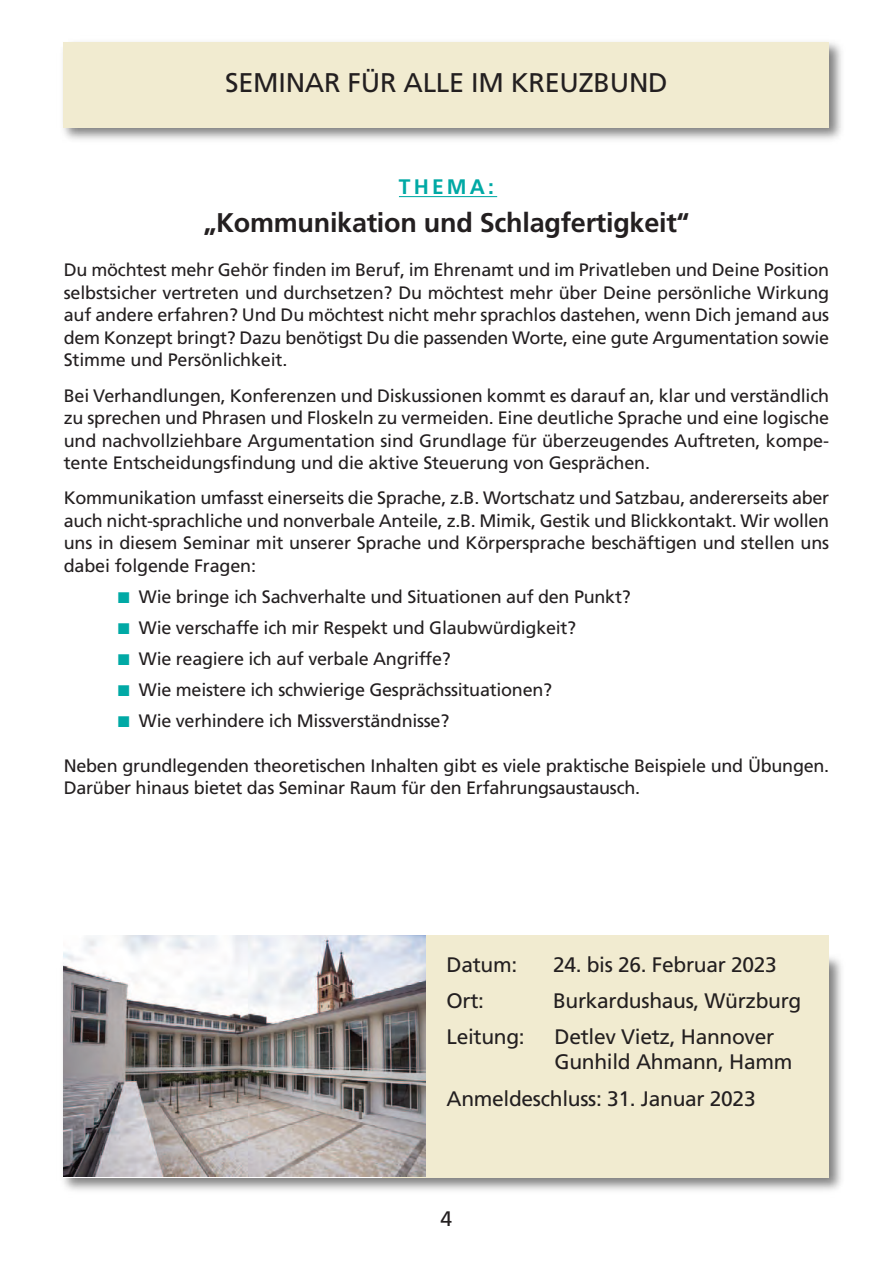
<style>
.page{position:relative;width:893px;height:1263px;background:#fff}
.page>*{position:absolute;margin:0;border:0;box-sizing:border-box;transform-origin:0 0}
.t1{font:700 27px "Frutiger LT Std";letter-spacing:-.01em;color:#231f20}
.t2{font:27px "Frutiger LT Std";letter-spacing:-.01em;color:#231f20}
.t3{font:21px/25.5px "Frutiger LT Std";letter-spacing:-.015em;color:#231f20}
.t4{font:700 21px "Frutiger LT Std";letter-spacing:.15em;color:#00a9a5}
.t5{font:18px/22.5px "Frutiger LT Std";letter-spacing:-.015em;color:#231f20;text-align:justify}
.s1{color:#00a9a5}
</style>
<div class="page">
<img style="left:63px;top:952px;width:778px;height:239px">
<div style="left:383px;top:935px;width:446px;height:243px;background:#f1ebd0"></div>
<img style="left:64px;top:935px;width:361px;height:242px">
<hr style="left:399px;top:196px;width:98px;height:1px;background:#00a9a5">
<img style="left:63px;top:42px;width:778px;height:98px">
<div style="left:64px;top:43px;width:765px;height:85px;background:#f1ebd0"></div>
<p class="t2" style="left:225px;top:72px;width:444px">SEMINAR FÜR ALLE IM KREUZBUND</p>
<p class="t4" style="left:399px;top:179px;width:97px">THEMA:</p>
<p class="t1" style="left:203px;top:211px;width:488px">„Kommunikation und Schlagfertigkeit“</p>
<p class="t5" style="left:64px;top:260px;width:767px">Du möchtest mehr Gehör finden im Beruf, im Ehrenamt und im Privatleben und Deine Position selbstsicher vertreten und durchsetzen? Du möchtest mehr über Deine persönliche Wirkung auf andere erfahren? Und Du möchtest nicht mehr sprachlos dastehen, wenn Dich jemand aus dem Konzept bringt? Dazu benötigst Du die passenden Worte, eine gute Argumentation sowie Stimme und Persönlichkeit.</p>
<p class="t5" style="left:64px;top:386px;width:767px">Bei Verhandlungen, Konferenzen und Diskussionen kommt es darauf an, klar und verständlich zu sprechen und Phrasen und Floskeln zu vermeiden. Eine deutliche Sprache und eine logische und nachvollziehbare Argumentation sind Grundlage für überzeugendes Auftreten, kompe&shy;tente Entscheidungsfindung und die aktive Steuerung von Gesprächen.</p>
<p class="t5" style="left:64px;top:488px;width:767px">Kommunikation umfasst einerseits die Sprache, z.B. Wortschatz und Satzbau, andererseits aber auch nicht-sprachliche und nonverbale Anteile, z.B. Mimik, Gestik und Blickkontakt. Wir wollen uns in diesem Seminar mit unserer Sprache und Körpersprache beschäftigen und stellen uns dabei folgende Fragen:</p>
<p class="t5" style="left:118px;top:587px;width:514px"><span class="s1">◾</span> Wie bringe ich Sachverhalte und Situationen auf den Punkt?</p>
<p class="t5" style="left:118px;top:618px;width:460px"><span class="s1">◾</span> Wie verschaffe ich mir Respekt und Glaubwürdigkeit?</p>
<p class="t5" style="left:118px;top:649px;width:334px"><span class="s1">◾</span> Wie reagiere ich auf verbale Angriffe?</p>
<p class="t5" style="left:118px;top:680px;width:436px"><span class="s1">◾</span> Wie meistere ich schwierige Gesprächssituationen?</p>
<p class="t5" style="left:118px;top:711px;width:333px"><span class="s1">◾</span> Wie verhindere ich Missverständnisse?</p>
<p class="t5" style="left:64px;top:756px;width:767px">Neben grundlegenden theoretischen Inhalten gibt es viele praktische Beispiele und Übungen.<br>Darüber hinaus bietet das Seminar Raum für den Erfahrungsaustausch.</p>
<p class="t3" style="left:446px;top:953px;width:72px">Datum:</p>
<p class="t3" style="left:553px;top:953px;width:225px">24. bis 26. Februar 2023</p>
<p class="t3" style="left:446px;top:989px;width:39px">Ort:</p>
<p class="t3" style="left:553px;top:989px;width:250px">Burkardushaus, Würzburg</p>
<p class="t3" style="left:446px;top:1025px;width:80px">Leitung:</p>
<p class="t3" style="left:554px;top:1025px;width:239px">Detlev Vietz, Hannover<br>Gunhild Ahmann, Hamm</p>
<p class="t3" style="left:446px;top:1087px;width:311px">Anmeldeschluss: 31. Januar 2023</p>
<p class="t3" style="left:441px;top:1207px;width:13px">4</p>
</div>
